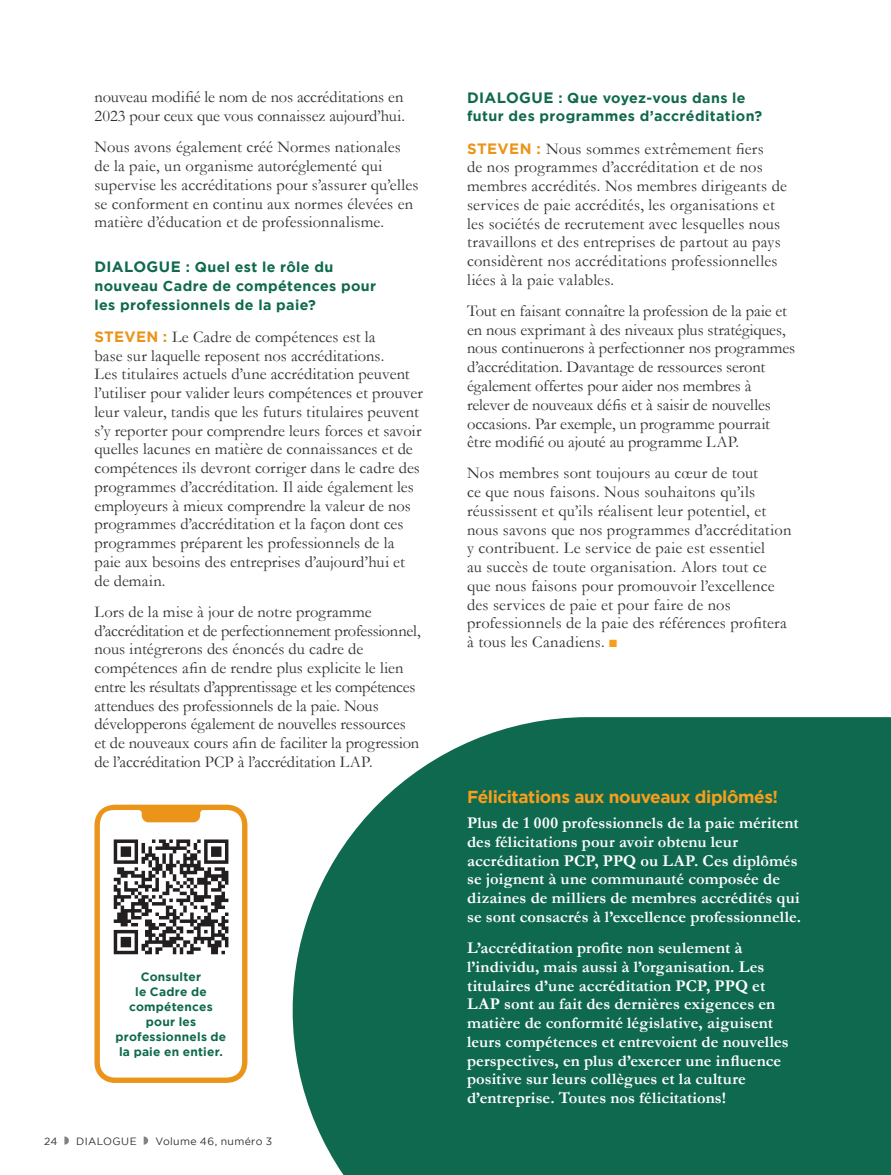
<style>
.page{position:relative;width:891px;height:1175px;background:#fff}
.page>*{position:absolute;margin:0;border:0;box-sizing:border-box;transform-origin:0 0}
.Sub_Header{font:700 17.25px "Gotham";letter-spacing:-.025em;color:#f89e1c}
.Body__No_Indent{font:16.5px/18.8px "Garamond";letter-spacing:.005em;color:#312f30}
.Body__No_Indent-2{font:700 16.5px/18.8px "Garamond";letter-spacing:.005em;color:#fff}
.Body__No_Indent-3{font:700 14.25px/18.8px "Gotham";letter-spacing:.025em;color:#0f694e}
.Sub_Header-2{font:700 12px/15px "Gotham";letter-spacing:.02em;color:#0f694e;text-align:center}
.t1{font:10.5px "Gotham";letter-spacing:.035em;color:#312f30}
.s1{font-size:15px}
.s2{font-family:"Gotham";font-weight:700;font-size:15px;color:#ea941a}
.s3{color:#f89e1c}
</style>
<div class="page">
<svg style="left:64px;top:1136px;width:5px;height:8px"></svg>
<svg style="left:144px;top:1136px;width:4px;height:8px"></svg>
<svg style="left:293px;top:717px;width:598px;height:457px;fill:#0f694e"></svg>
<svg style="left:94px;top:804px;width:153px;height:278px"></svg>
<div style="left:107px;top:832px;width:128px;height:129px;background:#fff"></div>
<svg style="left:114px;top:839px;width:114px;height:115px"></svg>
<p class="Body__No_Indent" style="left:94px;top:88px;width:312px">nouveau modifié le nom de nos accréditations en<br>2023 pour ceux que vous connaissez aujourd’hui.</p>
<p class="Body__No_Indent" style="left:94px;top:137px;width:325px">Nous avons également créé Normes nationales de la paie, un organisme autoréglementé qui supervise les accréditations pour s’assurer qu’elles se conforment en continu aux normes élevées en matière d’éducation et de professionnalisme.</p>
<p class="Body__No_Indent-3" style="left:94px;top:257px;width:283px"><span class="s1">DIALOGUE</span> : Quel est le rôle du nouveau Cadre de compétences pour les professionnels de la paie?</p>
<p class="Body__No_Indent" style="left:94px;top:327px;width:330px"><span class="s2">STEVEN :</span> Le Cadre de compétences est la<br>base sur laquelle reposent nos accréditations.<br>Les titulaires actuels d’une accréditation peuvent l’utiliser pour valider leurs compétences et prouver leur valeur, tandis que les futurs titulaires peuvent s’y reporter pour comprendre leurs forces et savoir quelles lacunes en matière de connaissances et de compétences ils devront corriger dans le cadre des programmes d’accréditation. Il aide également les employeurs à mieux comprendre la valeur de nos programmes d’accréditation et la façon dont ces programmes préparent les professionnels de la paie aux besoins des entreprises d’aujourd’hui et de demain.</p>
<p class="Body__No_Indent" style="left:94px;top:602px;width:328px">Lors de la mise à jour de notre programme d’accréditation et de perfectionnement professionnel, nous intégrerons des énoncés du cadre de compétences afin de rendre plus explicite le lien entre les résultats d’apprentissage et les compétences attendues des professionnels de la paie. Nous développerons également de nouvelles ressources et de nouveaux cours afin de faciliter la progression de l’accréditation PCP à l’accréditation LAP.</p>
<p class="Sub_Header-2" style="left:116px;top:969px;width:112px">Consulter<br>le Cadre de compétences pour les professionnels de la paie en entier.</p>
<p class="t1" style="left:44px;top:1135px;width:15px">24</p>
<p class="t1" style="left:76px;top:1135px;width:62px">DIALOGUE</p>
<p class="t1" style="left:155px;top:1135px;width:118px">Volume 46, numéro 3</p>
<p class="Body__No_Indent-3" style="left:467px;top:88px;width:297px"><span class="s1">DIALOGUE</span> : Que voyez-vous dans le futur des programmes d’accréditation?</p>
<p class="Body__No_Indent" style="left:467px;top:139px;width:321px"><span class="s2">STEVEN :</span> Nous sommes extrêmement fiers<br>de nos programmes d’accréditation et de nos membres accrédités. Nos membres dirigeants de services de paie accrédités, les organisations et les sociétés de recrutement avec lesquelles nous travaillons et des entreprises de partout au pays considèrent nos accréditations professionnelles liées à la paie valables.</p>
<p class="Body__No_Indent" style="left:467px;top:301px;width:330px">Tout en faisant connaître la profession de la paie et en nous exprimant à des niveaux plus stratégiques, nous continuerons à perfectionner nos programmes d’accréditation. Davantage de ressources seront également offertes pour aider nos membres à relever de nouveaux défis et à saisir de nouvelles occasions. Par exemple, un programme pourrait être modifié ou ajouté au programme LAP.</p>
<p class="Body__No_Indent" style="left:467px;top:463px;width:326px">Nos membres sont toujours au cœur de tout<br>ce que nous faisons. Nous souhaitons qu’ils réussissent et qu’ils réalisent leur potentiel, et nous savons que nos programmes d’accréditation y contribuent. Le service de paie est essentiel<br>au succès de toute organisation. Alors tout ce que nous faisons pour promouvoir l’excellence des services de paie et pour faire de nos professionnels de la paie des références profitera à tous les Canadiens. <span class="s3">■</span></p>
<p class="Sub_Header" style="left:467px;top:786px;width:313px">Félicitations aux nouveaux diplômés!</p>
<p class="Body__No_Indent-2" style="left:467px;top:813px;width:336px">Plus de 1 000 professionnels de la paie méritent des félicitations pour avoir obtenu leur accréditation PCP, PPQ ou LAP. Ces diplômés se joignent à une communauté composée de dizaines de milliers de membres accrédités qui se sont consacrés à l’excellence professionnelle.</p>
<p class="Body__No_Indent-2" style="left:467px;top:938px;width:323px">L’accréditation profite non seulement à l’individu, mais aussi à l’organisation. Les titulaires d’une accréditation PCP, PPQ et LAP sont au fait des dernières exigences en matière de conformité législative, aiguisent leurs compétences et entrevoient de nouvelles perspectives, en plus d’exercer une influence positive sur leurs collègues et la culture d’entreprise. Toutes nos félicitations!</p>
</div>
